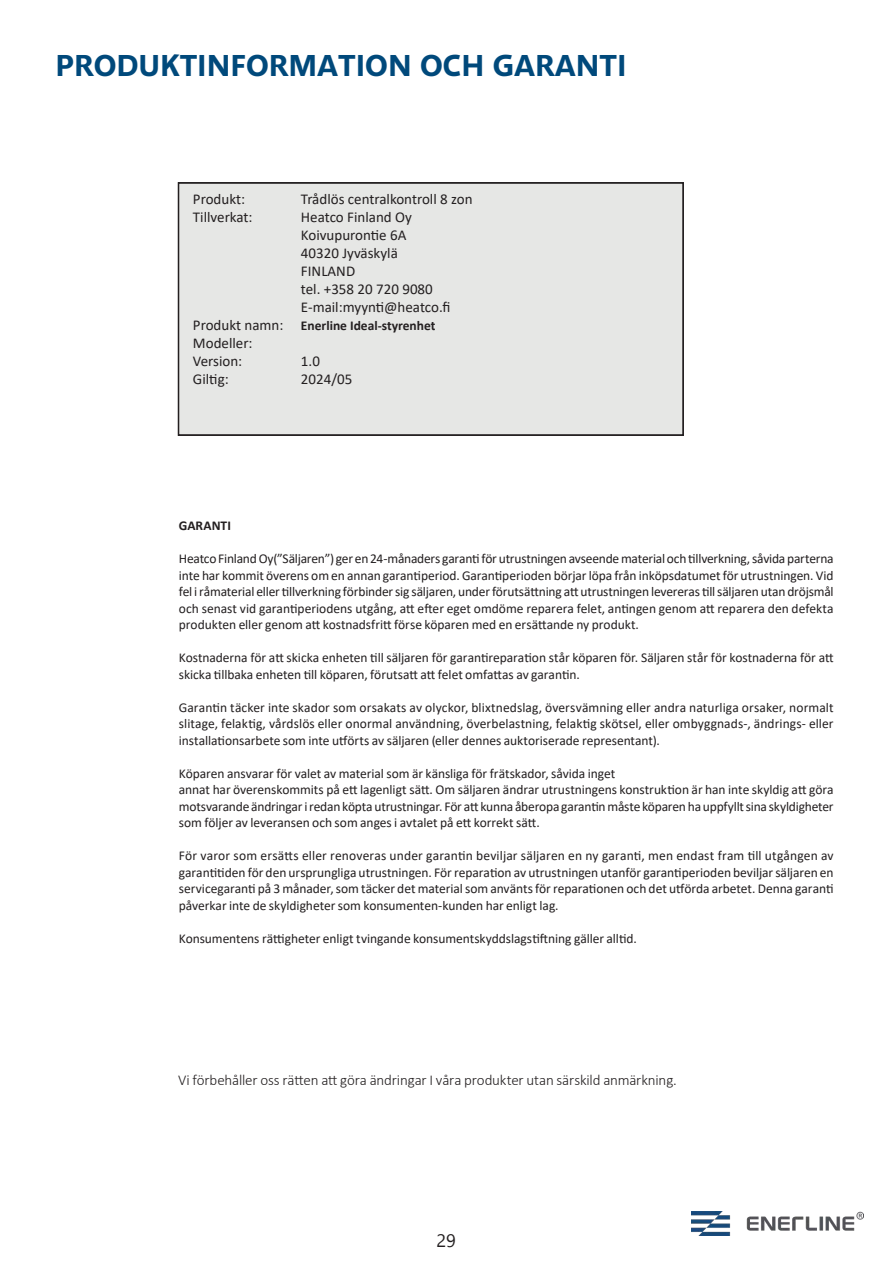
<style>
.page{position:relative;width:893px;height:1263px;background:#fff}
.page>*{position:absolute;margin:0;border:0;box-sizing:border-box;transform-origin:0 0}
.Otsikko{font:700 30px "Selawik";color:#00497b}
.t1{font:18px "Nirmala UI";color:#231f20}
.Taulukko_SE{font:15px/18px "Calibri";color:#231f20}
.Kuvateksti_9_9{font:300 15px "Calibri";letter-spacing:-.01em;color:#231f20}
.Leipäteksti_9_pt___11{font:13.5px/16.5px "Calibri";letter-spacing:-.005em;color:#231f20;text-align:justify}
.Taulukko_SE-2{font:700 13.5px "Calibri";color:#231f20}
.Leipäteksti_9_pt___11-2{font:700 13.5px "Calibri";color:#231f20}
.s1{font-weight:400;font-size:15px}
</style>
<div class="page">
<img style="left:691px;top:1212px;width:172px;height:24px">
<div style="left:178px;top:182px;width:506px;height:254px;background:#e6e7e5"></div>
<div style="left:179px;top:183px;width:504px;height:252px;border:1px solid #231f20"></div>
<p class="Otsikko" style="left:56px;top:46px;width:572px">PRODUKTINFORMATION OCH GARANTI</p>
<p class="Taulukko_SE" style="left:193px;top:190px;width:54px">Produkt:</p>
<p class="Taulukko_SE" style="left:301px;top:190px;width:173px">Trådlös centralkontroll 8 zon</p>
<p class="Taulukko_SE" style="left:193px;top:208px;width:61px">Tillverkat:</p>
<p class="Taulukko_SE" style="left:301px;top:208px;width:151px">Heatco Finland Oy<br>Koivupurontie 6A<br>40320 Jyväskylä<br>FINLAND<br>tel. +358 20 720 9080<br>E-mail:myynti@heatco.fi</p>
<p class="Taulukko_SE-2" style="left:193px;top:316px;width:244px"><span class="s1">Produkt namn:</span> Enerline Ideal-styrenhet</p>
<p class="Taulukko_SE" style="left:193px;top:334px;width:61px">Modeller:</p>
<p class="Taulukko_SE" style="left:193px;top:352px;width:51px">Version:</p>
<p class="Taulukko_SE" style="left:301px;top:352px;width:20px">1.0</p>
<p class="Taulukko_SE" style="left:193px;top:370px;width:37px">Giltig:</p>
<p class="Taulukko_SE" style="left:301px;top:370px;width:53px">2024/05</p>
<p class="Leipäteksti_9_pt___11-2" style="left:179px;top:516px;width:54px">GARANTI</p>
<p class="Leipäteksti_9_pt___11" style="left:179px;top:550px;width:656px">Heatco Finland Oy(”Säljaren”) ger en 24-månaders garanti för utrustningen avseende material och tillverkning, såvida parterna inte har kommit överens om en annan garantiperiod. Garantiperioden börjar löpa från inköpsdatumet för utrustningen. Vid fel i råmaterial eller tillverkning förbinder sig säljaren, under förutsättning att utrustningen levereras till säljaren utan dröjsmål och senast vid garantiperiodens utgång, att efter eget omdöme reparera felet, antingen genom att reparera den defekta produkten eller genom att kostnadsfritt förse köparen med en ersättande ny produkt.</p>
<p class="Leipäteksti_9_pt___11" style="left:179px;top:649px;width:656px">Kostnaderna för att skicka enheten till säljaren för garantireparation står köparen för. Säljaren står för kostnaderna för att skicka tillbaka enheten till köparen, förutsatt att felet omfattas av garantin.</p>
<p class="Leipäteksti_9_pt___11" style="left:179px;top:699px;width:656px">Garantin täcker inte skador som orsakats av olyckor, blixtnedslag, översvämning eller andra naturliga orsaker, normalt slitage, felaktig, vårdslös eller onormal användning, överbelastning, felaktig skötsel, eller ombyggnads-, ändrings- eller installationsarbete som inte utförts av säljaren (eller dennes auktoriserade representant).</p>
<p class="Leipäteksti_9_pt___11" style="left:179px;top:765px;width:438px">Köparen ansvarar för valet av material som är känsliga för frätskador, såvida inget</p>
<p class="Leipäteksti_9_pt___11" style="left:179px;top:781px;width:656px">annat har överenskommits på ett lagenligt sätt. Om säljaren ändrar utrustningens konstruktion är han inte skyldig att göra motsvarande ändringar i redan köpta utrustningar. För att kunna åberopa garantin måste köparen ha uppfyllt sina skyldigheter som följer av leveransen och som anges i avtalet på ett korrekt sätt.</p>
<p class="Leipäteksti_9_pt___11" style="left:179px;top:847px;width:656px">För varor som ersätts eller renoveras under garantin beviljar säljaren en ny garanti, men endast fram till utgången av garantitiden för den ursprungliga utrustningen. För reparation av utrustningen utanför garantiperioden beviljar säljaren en servicegaranti på 3 månader, som täcker det material som använts för reparationen och det utförda arbetet. Denna garanti påverkar inte de skyldigheter som konsumenten-kunden har enligt lag.</p>
<p class="Leipäteksti_9_pt___11" style="left:179px;top:930px;width:460px">Konsumentens rättigheter enligt tvingande konsumentskyddslagstiftning gäller alltid.</p>
<p class="Kuvateksti_9_9" style="left:178px;top:1071px;width:500px">Vi förbehåller oss rätten att göra ändringar I våra produkter utan särskild anmärkning.</p>
<h2 class="t1" style="left:437px;top:1226px;width:21px">29</h2>
</div>
